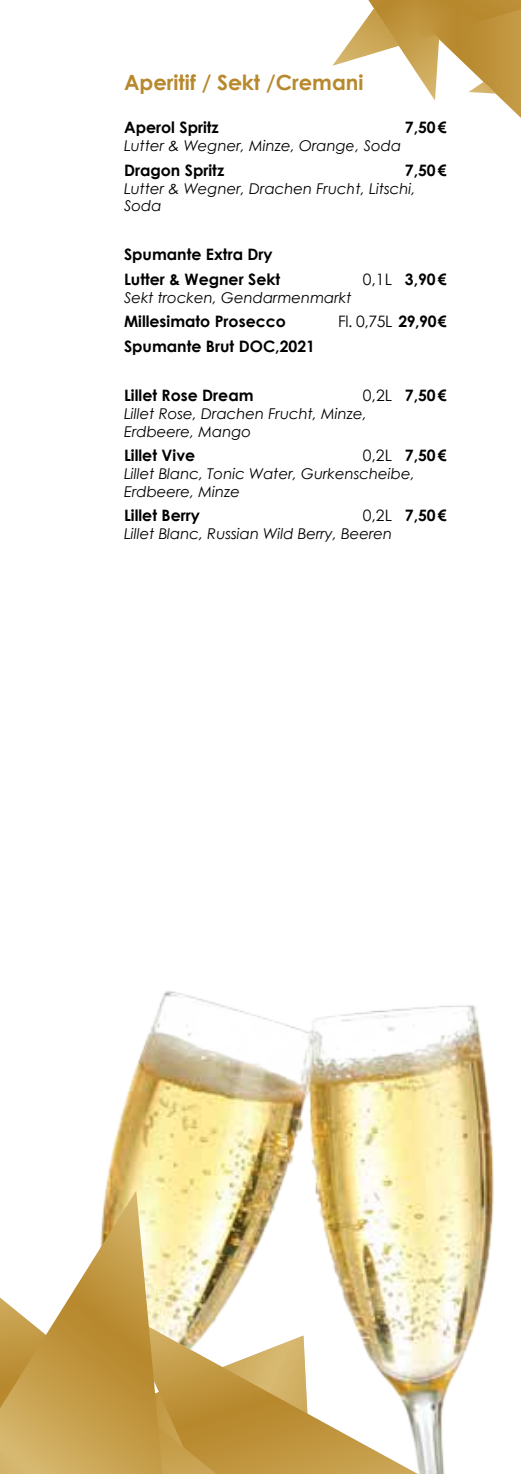
<style>
.page{position:relative;width:521px;height:1474px;background:#fff}
.page>*{position:absolute;margin:0;border:0;box-sizing:border-box;transform-origin:0 0}
.t1{font:700 21px "Century Gothic";color:#b8882d}
.t2{font:700 15.75px/24.5px "Century Gothic";color:#000}
.t3{font:15.75px "Century Gothic";color:#000}
.t4{font:italic 14.88px/17.8px "Century Gothic";color:#000}
.s1{font-weight:400}
.s2{font-weight:700}
</style>
<div class="page">
<img style="left:105px;top:991px;width:389px;height:322px">
<svg style="left:332px;top:0;width:189px;height:118px"></svg>
<svg style="left:163px;top:1265px;width:120px;height:48px"></svg>
<svg style="left:216px;top:1313px;width:263px;height:160px"></svg>
<svg style="left:163px;top:1297px;width:53px;height:176px"></svg>
<svg style="left:0;top:1190px;width:163px;height:283px"></svg>
<h1 class="t1" style="left:124px;top:67px;width:241px">Aperitif / Sekt /Cremani</h1>
<p class="t2" style="left:124px;top:115px;width:96px">Aperol Spritz</p>
<p class="t2" style="left:405px;top:115px;width:43px">7,50€</p>
<p class="t4" style="left:124px;top:137px;width:279px">Lutter &amp; Wegner, Minze, Orange, Soda</p>
<p class="t2" style="left:124px;top:157px;width:102px">Dragon Spritz</p>
<p class="t2" style="left:405px;top:157px;width:43px">7,50€</p>
<p class="t4" style="left:124px;top:179px;width:293px">Lutter &amp; Wegner, Drachen Frucht, Litschi,<br>Soda</p>
<p class="t2" style="left:124px;top:242px;width:158px">Spumante Extra Dry<br>Lutter &amp; Wegner Sekt</p>
<p class="t2" style="left:363px;top:266px;width:85px"><span class="s1">0,1L</span> 3,90€</p>
<p class="t4" style="left:124px;top:288px;width:229px">Sekt trocken, Gendarmenmarkt</p>
<p class="t2" style="left:124px;top:308px;width:163px">Millesimato Prosecco</p>
<p class="t3" style="left:338px;top:310px;width:110px">Fl. 0,75L <span class="s2">29,90€</span></p>
<p class="t2" style="left:124px;top:333px;width:192px">Spumante Brut DOC,2021</p>
<p class="t2" style="left:124px;top:382px;width:131px">Lillet Rose Dream</p>
<p class="t2" style="left:363px;top:382px;width:85px"><span class="s1">0,2L</span> 7,50€</p>
<p class="t4" style="left:124px;top:404px;width:244px">Lillet Rose, Drachen Frucht, Minze,<br>Erdbeere, Mango</p>
<p class="t2" style="left:124px;top:442px;width:73px">Lillet Vive</p>
<p class="t2" style="left:363px;top:442px;width:85px"><span class="s1">0,2L</span> 7,50€</p>
<p class="t4" style="left:124px;top:464px;width:292px">Lillet Blanc, Tonic Water, Gurkenscheibe,<br>Erdbeere, Minze</p>
<p class="t2" style="left:124px;top:502px;width:77px">Lillet Berry</p>
<p class="t2" style="left:363px;top:502px;width:85px"><span class="s1">0,2L</span> 7,50€</p>
<p class="t4" style="left:124px;top:524px;width:270px">Lillet Blanc, Russian Wild Berry, Beeren</p>
</div>
